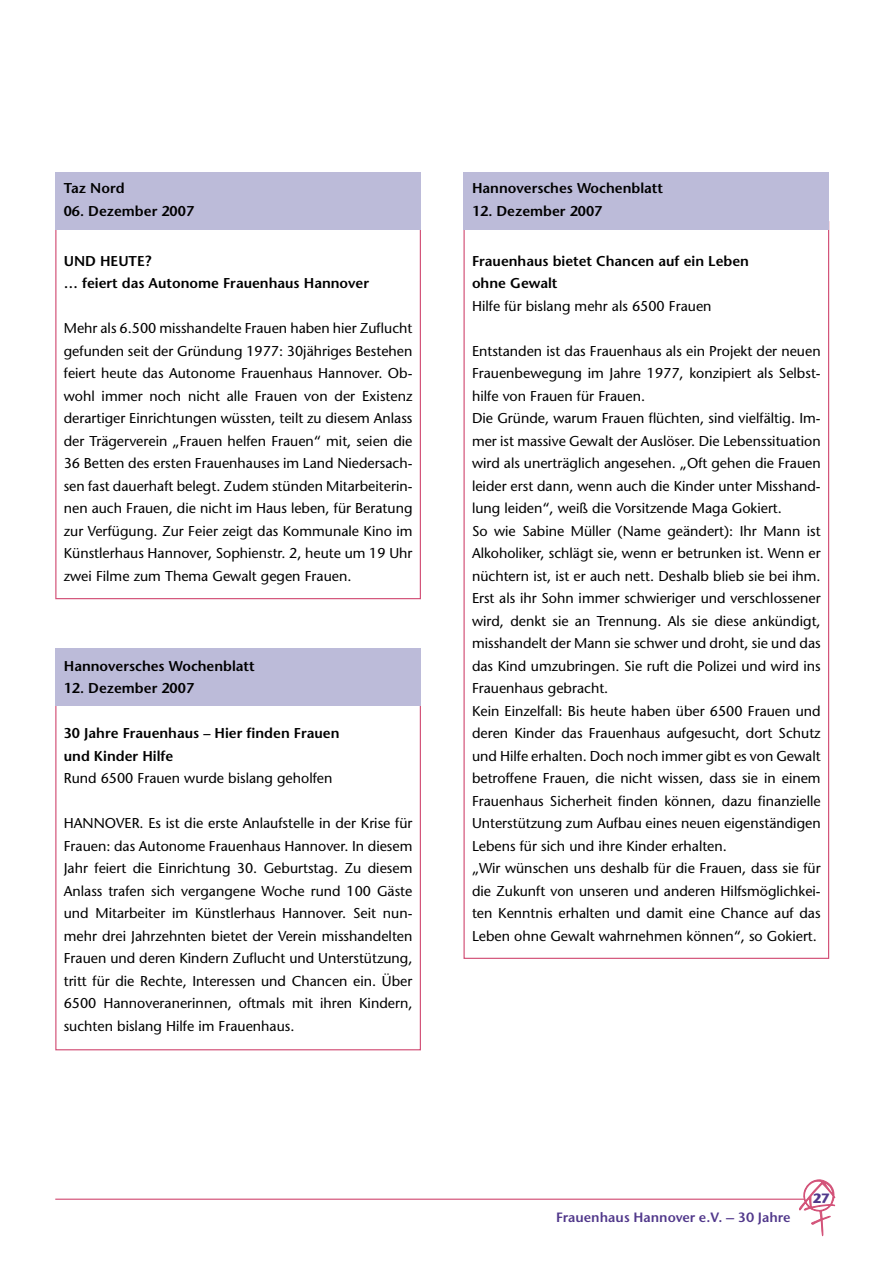
<style>
.page{position:relative;width:893px;height:1263px;background:#fff}
.page>*{position:absolute;margin:0;border:0;box-sizing:border-box;transform-origin:0 0}
.t1{font:14.25px/22.5px "Stone Sans";color:#000;text-align:justify}
.t2{font:600 14.25px/22.5px "Stone Sans";color:#000}
.t3{font:13.5px "Stone Sans ITC Semi";color:#51388b}
.t4{font:700 13.5px "Stone Sans";color:#51388b}
</style>
<div class="page">
<hr style="left:55px;top:1198px;width:749px;height:2px;background:#d35379">
<svg style="left:799px;top:1179px;width:36px;height:56px"></svg>
<div style="left:55px;top:648px;width:366px;height:58px;background:#bcbbd9"></div>
<div style="left:55px;top:172px;width:366px;height:58px;background:#bcbbd9"></div>
<div style="left:463px;top:172px;width:366px;height:58px;background:#bcbbd9"></div>
<p class="t2" style="left:64px;top:177px;width:62px">Taz Nord</p>
<p class="t2" style="left:64px;top:200px;width:132px">06. Dezember 2007</p>
<p class="t2" style="left:64px;top:250px;width:307px">UND HEUTE?<br>… feiert das Autonome Frauenhaus Hannover</p>
<p class="t1" style="left:64px;top:317px;width:350px">Mehr als 6.500 misshandelte Frauen haben hier Zuflucht gefunden seit der Gründung 1977: 30jähriges Bestehen feiert heute das Autonome Frauenhaus Hannover. Ob&shy;wohl immer noch nicht alle Frauen von der Existenz derartiger Einrichtungen wüssten, teilt zu diesem Anlass der Trägerverein „Frauen helfen Frauen“ mit, seien die 36 Betten des ersten Frauenhauses im Land Niedersach&shy;sen fast dauerhaft belegt. Zudem stünden Mitarbeiterin&shy;nen auch Frauen, die nicht im Haus leben, für Beratung zur Verfügung. Zur Feier zeigt das Kommunale Kino im Künstlerhaus Hannover, Sophienstr. 2, heute um 19 Uhr zwei Filme zum Thema Gewalt gegen Frauen.</p>
<p class="t2" style="left:64px;top:655px;width:192px">Hannoversches Wochenblatt</p>
<p class="t2" style="left:64px;top:677px;width:132px">12. Dezember 2007</p>
<p class="t2" style="left:64px;top:722px;width:277px">30 Jahre Frauenhaus – Hier finden Frauen und Kinder Hilfe</p>
<p class="t1" style="left:64px;top:767px;width:270px">Rund 6500 Frauen wurde bislang geholfen</p>
<p class="t1" style="left:64px;top:812px;width:350px">HANNOVER. Es ist die erste Anlaufstelle in der Krise für Frauen: das Autonome Frauenhaus Hannover. In diesem Jahr feiert die Einrichtung 30. Geburtstag. Zu diesem Anlass trafen sich vergangene Woche rund 100 Gäste und Mitarbeiter im Künstlerhaus Hannover. Seit nun&shy;mehr drei Jahrzehnten bietet der Verein misshandelten Frauen und deren Kindern Zuflucht und Unterstützung, tritt für die Rechte, Interessen und Chancen ein. Über 6500 Hannoveranerinnen, oftmals mit ihren Kindern, suchten bislang Hilfe im Frauenhaus.</p>
<p class="t2" style="left:472px;top:177px;width:192px">Hannoversches Wochenblatt</p>
<p class="t2" style="left:472px;top:200px;width:132px">12. Dezember 2007</p>
<p class="t2" style="left:472px;top:250px;width:278px">Frauenhaus bietet Chancen auf ein Leben ohne Gewalt</p>
<p class="t1" style="left:472px;top:295px;width:241px">Hilfe für bislang mehr als 6500 Frauen</p>
<p class="t1" style="left:472px;top:340px;width:350px;text-align:left">Entstanden ist das Frauenhaus als ein Projekt der neuen Frauenbewegung im Jahre 1977, konzipiert als Selbst&shy;hilfe von Frauen für Frauen.<br>Die Gründe, warum Frauen flüchten, sind vielfältig. Im&shy;mer ist massive Gewalt der Auslöser. Die Lebenssituation wird als unerträglich angesehen. „Oft gehen die Frauen leider erst dann, wenn auch die Kinder unter Misshand&shy;lung leiden“, weiß die Vorsitzende Maga Gokiert.<br>So wie Sabine Müller (Name geändert): Ihr Mann ist Alkoholiker, schlägt sie, wenn er betrunken ist. Wenn er nüchtern ist, ist er auch nett. Deshalb blieb sie bei ihm.<br>Erst als ihr Sohn immer schwieriger und verschlossener wird, denkt sie an Trennung. Als sie diese ankündigt, misshandelt der Mann sie schwer und droht, sie und das das Kind umzubringen. Sie ruft die Polizei und wird ins Frauenhaus gebracht.<br>Kein Einzelfall: Bis heute haben über 6500 Frauen und deren Kinder das Frauenhaus aufgesucht, dort Schutz und Hilfe erhalten. Doch noch immer gibt es von Gewalt betroffene Frauen, die nicht wissen, dass sie in einem Frauenhaus Sicherheit finden können, dazu finanzielle Unterstützung zum Aufbau eines neuen eigenständigen Lebens für sich und ihre Kinder erhalten.<br>„Wir wünschen uns deshalb für die Frauen, dass sie für die Zukunft von unseren und anderen Hilfsmöglichkei&shy;ten Kenntnis erhalten und damit eine Chance auf das Leben ohne Gewalt wahrnehmen können“, so Gokiert.</p>
<p class="t3" style="left:556px;top:1209px;width:236px">Frauenhaus Hannover e.V. – 30 Jahre</p>
<p class="t4" style="left:813px;top:1190px;width:19px">27</p>
</div>
